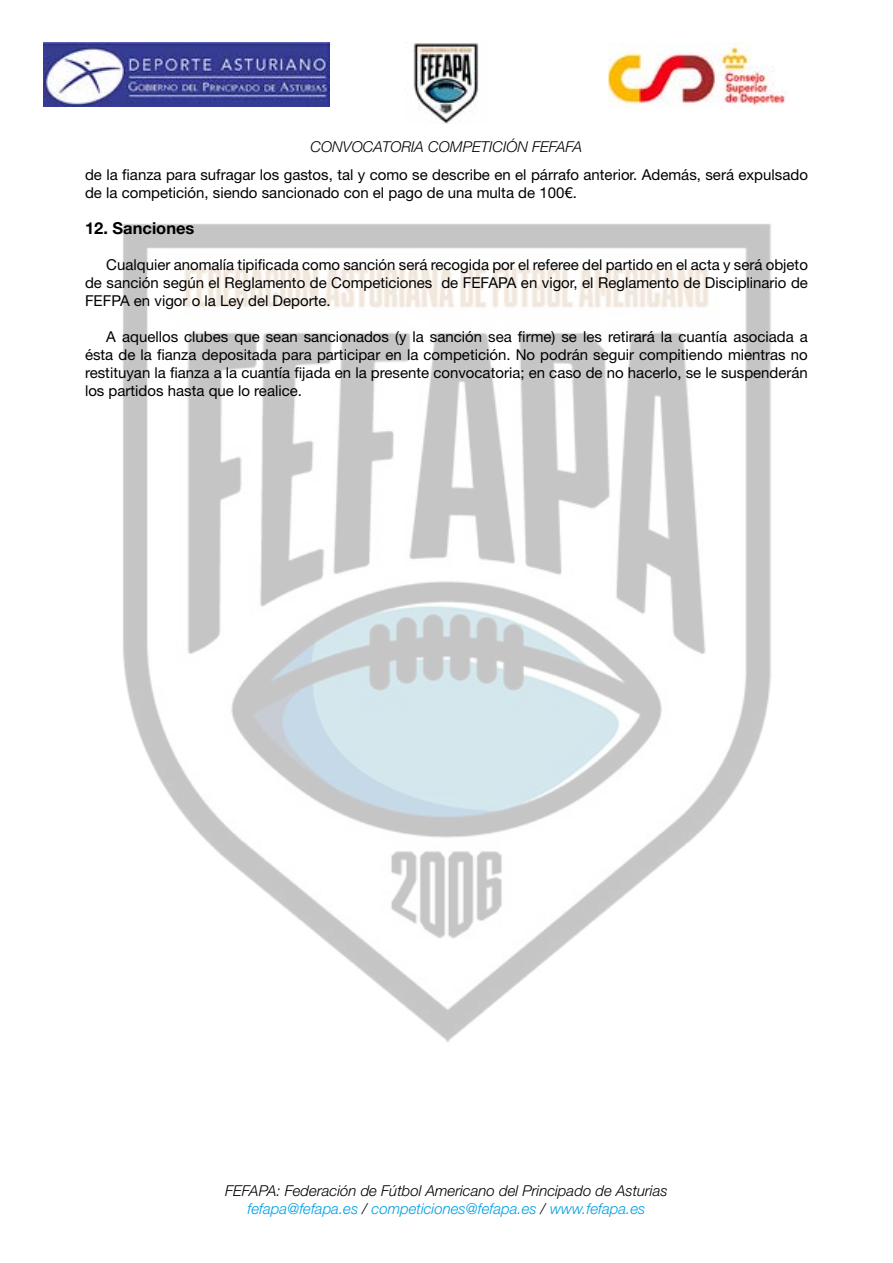
<style>
.page{position:relative;width:893px;height:1263px;background:#fff}
.page>*{position:absolute;margin:0;border:0;box-sizing:border-box;transform-origin:0 0}
.t1{font:700 16.5px "Helvetica Neue LT Std";color:#000}
.t2{font:15px/18px "Helvetica Neue LT Std";color:#000;text-align:justify}
.t3{font:italic 300 15px/18px "Helvetica Neue LT Std";color:#000;text-align:center}
.s1{color:#009fe3}
</style>
<div class="page">
<img style="left:43px;top:42px;width:287px;height:64px">
<img style="left:608px;top:43px;width:178px;height:63px">
<img style="left:123px;top:224px;width:648px;height:818px">
<img style="left:413px;top:43px;width:66px;height:80px">
<p class="t3" style="left:311px;top:138px;width:273px">CONVOCATORIA COMPETICIÓN FEFAFA</p>
<p class="t2" style="left:85px;top:165px;width:724px">de la fianza para sufragar los gastos, tal y como se describe en el párrafo anterior. Además, será expulsado de la competición, siendo sancionado con el pago de una multa de 100€.</p>
<p class="t1" style="left:85px;top:218px;width:111px">12. Sanciones</p>
<p class="t2" style="left:85px;top:255px;width:724px;text-indent:21px">Cualquier anomalía tipificada como sanción será recogida por el referee del partido en el acta y será objeto de sanción según el Reglamento de Competiciones de FEFAPA en vigor, el Reglamento de Disciplinario de FEFPA en vigor o la Ley del Deporte.</p>
<p class="t2" style="left:85px;top:327px;width:724px;text-indent:21px">A aquellos clubes que sean sancionados (y la sanción sea firme) se les retirará la cuantía asociada a ésta de la fianza depositada para participar en la competición. No podrán seguir compitiendo mientras no restituyan la fianza a la cuantía fijada en la presente convocatoria; en caso de no hacerlo, se le suspenderán los partidos hasta que lo realice.</p>
<p class="t3" style="left:225px;top:1181px;width:444px">FEFAPA: Federación de Fútbol Americano del Principado de Asturias <span class="s1">fefapa@fefapa.es</span> / <span class="s1">competiciones@fefapa.es</span> / <span class="s1">www.fefapa.es</span></p>
</div>
